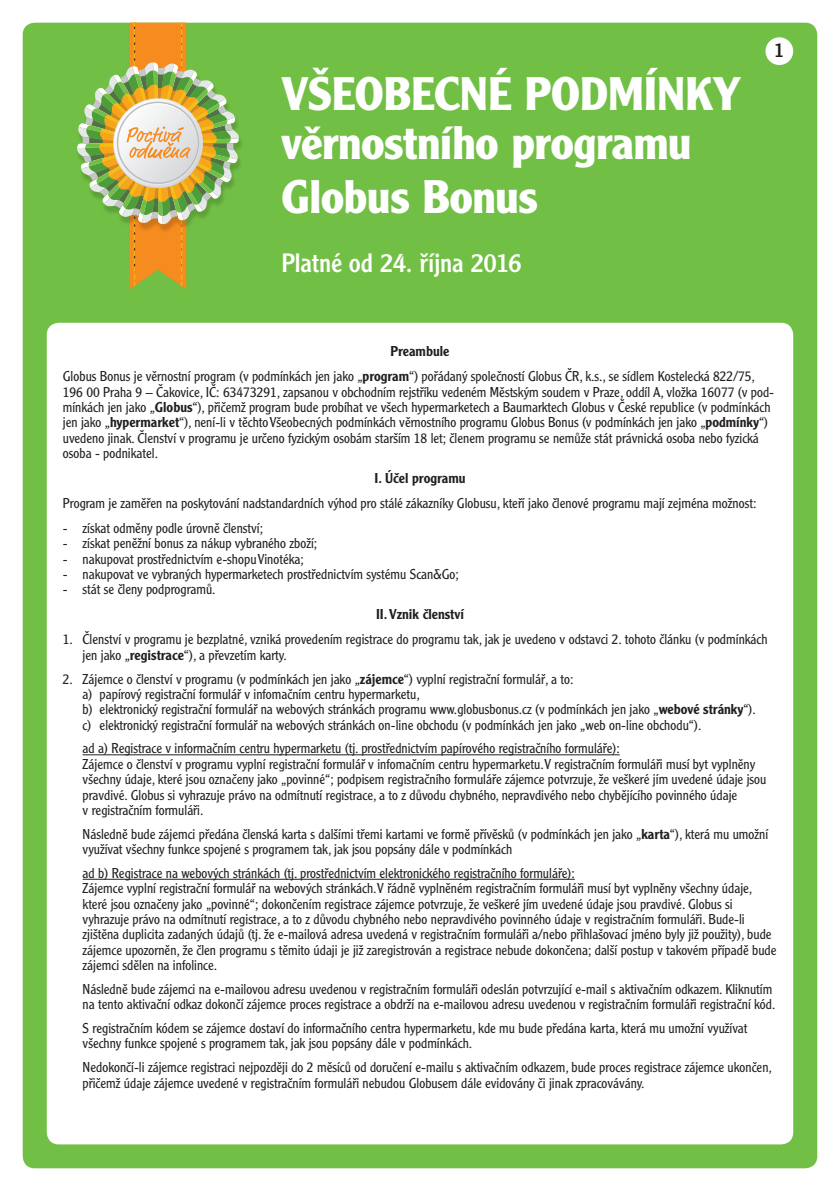
<style>
.page{position:relative;width:840px;height:1191px;background:#fff}
.page>*{position:absolute;margin:0;border:0;box-sizing:border-box;transform-origin:0 0}
.t1{font:700 46px/49.4px "Clearface Gothic Pro";letter-spacing:-.005em;color:#fff}
.t2{font:26px "Clearface Gothic Pro";letter-spacing:-.005em;color:#fff}
.t3{font:19.8px "Clearface Gothic Pro";color:#231f20}
.t4{font:300 14px/15.4px "Clearface Gothic Pro";color:#231f20}
.t5{font:500 14px "Clearface Gothic Pro";color:#231f20}
.s1{font-weight:500}
</style>
<div class="page">
<div style="left:23px;top:23px;width:793px;height:1145px;background:#71bf44;border-radius:12px"></div>
<div style="left:47px;top:323px;width:745px;height:821px;background:#fff;border-radius:12px"></div>
<svg style="left:77px;top:23px;width:162px;height:266px"></svg>
<hr style="left:83px;top:754px;width:536px;height:1px;background:#231f20">
<hr style="left:83px;top:879px;width:491px;height:1px;background:#231f20">
<div style="left:765px;top:37px;width:27px;height:28px;background:#fff;border-radius:50%"></div>
<h1 class="t1" style="left:281px;top:70px;width:460px">VŠEOBECNÉ PODMÍNKY věrnostního programu</h1>
<h1 class="t1" style="left:281px;top:174px;width:258px">Globus Bonus</h1>
<h2 class="t2" style="left:281px;top:247px;width:241px">Platné od 24. října 2016</h2>
<h3 class="t3" style="left:773px;top:38px;width:12px">1</h3>
<p class="t4" style="left:63px;top:339px;width:693px;line-height:25px;text-indent:327px"><span class="s1">Preambule<br></span>Globus Bonus je věrnostní program (v podmínkách jen jako „<span class="s1">program</span>“) pořádaný společností Globus ČR, k.s., se sídlem Kostelecká 822/75,</p>
<p class="t4" style="left:63px;top:384px;width:712px">196 00 Praha 9 – Čakovice, IČ: 63473291, zapsanou v obchodním rejstříku vedeném Městským soudem v Praze, oddíl A, vložka 16077 (v pod&shy;mínkách jen jako „<span class="s1">Globus</span>“), přičemž program bude probíhat ve všech hypermarketech a Baumarktech Globus v České republice (v podmínkách jen jako „<span class="s1">hypermarket</span>“), není-li v těchto Všeobecných podmínkách věrnostního programu Globus Bonus (v podmínkách jen jako „<span class="s1">podmínky</span>“) uvedeno jinak. Členství v programu je určeno fyzickým osobám starším 18 let; členem programu se nemůže stát právnická osoba nebo fyzická osoba - podnikatel.</p>
<p class="t5" style="left:374px;top:469px;width:92px">I. Účel programu</p>
<p class="t4" style="left:63px;top:496px;width:694px">Program je zaměřen na poskytování nadstandardních výhod pro stálé zákazníky Globusu, kteří jako členové programu mají zejména možnost:</p>
<p class="t4" style="left:63px;top:520px;width:202px">- získat odměny podle úrovně členství;</p>
<p class="t4" style="left:63px;top:536px;width:256px">- získat peněžní bonus za nákup vybraného zboží;</p>
<p class="t4" style="left:63px;top:551px;width:242px">- nakupovat prostřednictvím e-shopu Vinotéka;</p>
<p class="t4" style="left:63px;top:567px;width:397px">- nakupovat ve vybraných hypermarketech prostřednictvím systému Scan&amp;Go;</p>
<p class="t4" style="left:63px;top:582px;width:154px">- stát se členy podprogramů.</p>
<p class="t5" style="left:376px;top:605px;width:89px">II. Vznik členství</p>
<p class="t4" style="left:83px;top:632px;width:686px;text-indent:-20px">1. Členství v programu je bezplatné, vzniká provedením registrace do programu tak, jak je uvedeno v odstavci 2. tohoto článku (v podmínkách jen jako „<span class="s1">registrace</span>“), a převzetím karty.</p>
<p class="t4" style="left:83px;top:671px;width:674px;text-indent:-20px">2. Zájemce o členství v programu (v podmínkách jen jako „<span class="s1">zájemce</span>“) vyplní registrační formulář, a to:<br>a) papírový registrační formulář v infomačním centru hypermarketu,<br>b) elektronický registrační formulář na webových stránkách programu www.globusbonus.cz (v podmínkách jen jako „<span class="s1">webové stránky</span>“). c) elektronický registrační formulář na webových stránkách on-line obchodu (v podmínkách jen jako „web on-line obchodu“).</p>
<p class="t4" style="left:83px;top:741px;width:684px">ad a) Registrace v informačním centru hypermarketu (tj. prostřednictvím papírového registračního formuláře):<br>Zájemce o členství v programu vyplní registrační formulář v infomačním centru hypermarketu. V registračním formuláři musí byt vyplněny všechny údaje, které jsou označeny jako „povinné“; podpisem registračního formuláře zájemce potvrzuje, že veškeré jím uvedené údaje jsou pravdivé. Globus si vyhrazuje právo na odmítnutí registrace, a to z důvodu chybného, nepravdivého nebo chybějícího povinného údaje<br>v registračním formuláři.</p>
<p class="t4" style="left:83px;top:826px;width:686px">Následně bude zájemci předána členská karta s dalšími třemi kartami ve formě přívěsků (v podmínkách jen jako „<span class="s1">karta</span>“), která mu umožní využívat všechny funkce spojené s programem tak, jak jsou popsány dále v podmínkách</p>
<p class="t4" style="left:83px;top:865px;width:695px">ad b) Registrace na webových stránkách (tj. prostřednictvím elektronického registračního formuláře):<br>Zájemce vyplní registrační formulář na webových stránkách. V řádně vyplněném registračním formuláři musí byt vyplněny všechny údaje, které jsou označeny jako „povinné“; dokončením registrace zájemce potvrzuje, že veškeré jím uvedené údaje jsou pravdivé. Globus si vyhrazuje právo na odmítnutí registrace, a to z důvodu chybného nebo nepravdivého povinného údaje v registračním formuláři. Bude-li zjištěna duplicita zadaných údajů (tj. že e-mailová adresa uvedená v registračním formuláři a/nebo přihlašovací jméno byly již použity), bude zájemce upozorněn, že člen programu s těmito údaji je již zaregistrován a registrace nebude dokončena; další postup v takovém případě bude zájemci sdělen na infolince.</p>
<p class="t4" style="left:83px;top:981px;width:694px">Následně bude zájemci na e-mailovou adresu uvedenou v registračním formuláři odeslán potvrzující e-mail s aktivačním odkazem. Kliknutím na tento aktivační odkaz dokončí zájemce proces registrace a obdrží na e-mailovou adresu uvedenou v registračním formuláři registrační kód.</p>
<p class="t4" style="left:83px;top:1020px;width:666px">S registračním kódem se zájemce dostaví do informačního centra hypermarketu, kde mu bude předána karta, která mu umožní využívat všechny funkce spojené s programem tak, jak jsou popsány dále v podmínkách.</p>
<p class="t4" style="left:83px;top:1060px;width:690px">Nedokončí-li zájemce registraci nejpozději do 2 měsíců od doručení e-mailu s aktivačním odkazem, bude proces registrace zájemce ukončen, přičemž údaje zájemce uvedené v registračním formuláři nebudou Globusem dále evidovány či jinak zpracovávány.</p>
</div>
